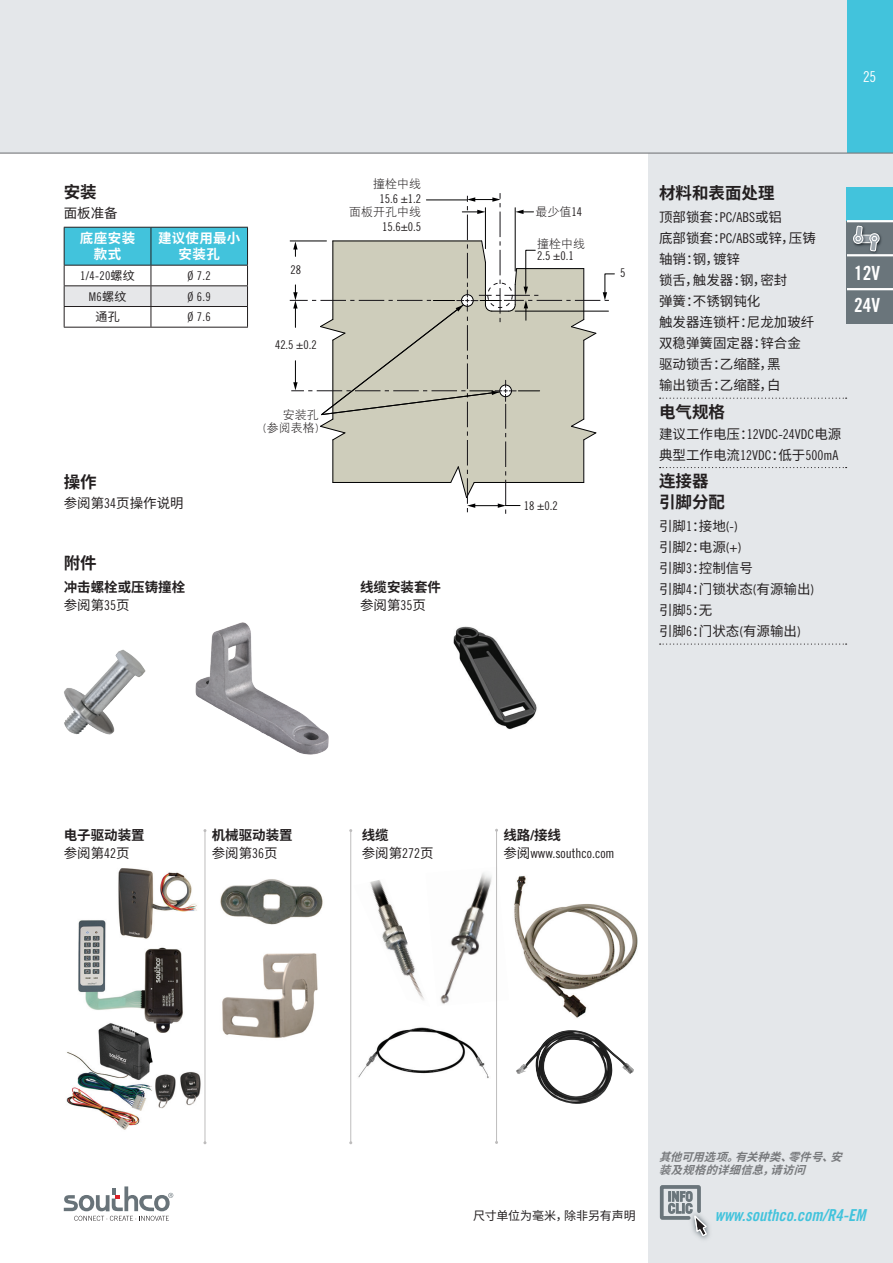
<style>
.page{position:relative;width:893px;height:1263px;background:#fff}
.page>*{position:absolute;margin:0;border:0;box-sizing:border-box;transform-origin:0 0}
.TG20_9-10_8_prod_tit{font:19.5px "Trade Gothic LT Std Bd Cn 20";color:#fff}
.web{font:16.5px "Trade Gothic LT Std Bd Cn 20 Obl";color:#42c3dc}
.M_F_sub_heads{font:700 16.5px/21px "Noto Sans CJ Ksc";color:#231f20}
.TG20_11-13_general_t{font:700 16.5px "Noto Sans CJ Ksc";color:#231f20}
.M_F_left-rule{font:700 16.5px "Noto Sans CJ Ksc";color:#231f20}
.t1{font:15px "Trade Gothic LT Std Cn 18";color:#fff}
.M_F_left-rule-2{font:13.5px/21px "Noto Sans CJ Ksc";color:#231f20}
.TG18_9-10_8_prod_des{font:13.5px "Noto Sans CJ Ksc";color:#231f20}
.M_F_left-rule-3{font:13.5px/21px "Trade Gothic LT Std Cn 18";color:#231f20}
.TG20_9-10_8_prod_tit-2{font:700 13.5px "Noto Sans CJ Ksc";color:#231f20}
.TG18_9-10_8_prod_des-2{font:13.5px "Trade Gothic LT Std Cn 18";color:#231f20}
.TABLE_head_white_TG2{font:700 13.5px/16.2px "Noto Sans CJ Ksc";letter-spacing:.025em;color:#fff;text-align:center}
.TG18_9-10_8_prod_des-3{font:700 13.5px/18px "Noto Sans CJ Ksc";color:#231f20}
.t2{font:12px/14.1px "Trade Gothic Cond Eighteen";color:#231f20;text-align:right}
.TABLE_TG18_8auto{font:12px "Trade Gothic LT Std Cn 18";color:#231f20}
.TABLE_TG18_8auto-2{font:12px "Noto Sans CJ Ksc";letter-spacing:-.01em;color:#231f20}
.t3{font:12px/13.5px "DFP Hei W3";color:#231f20;text-align:right}
.t4{font:italic 700 11.25px/13.5px "Noto Sans CJ Ksc";color:#787a7d}
.s1{font-family:"Noto Sans CJ Ksc"}
.s2{font-family:"Trade Gothic LT Std Cn 18"}
.s3{font-family:"DFP Hei W3"}
.s4{font-family:"Trade Gothic Cond Eighteen"}
.s5{font-weight:400}
.s6{font-family:"Trade Gothic LT Std Cn 18";font-weight:400}
.s7{font-family:"Trade Gothic LT Std Bd Cn 20";font-weight:400}
</style>
<div class="page">
<div style="left:846px;top:0;width:47px;height:153px;background:#42c3dc"></div>
<div style="left:0;top:0;width:846px;height:153px;background:#e4e7ea"></div>
<svg style="left:64px;top:1186px;width:109px;height:35px"></svg>
<div style="left:648px;top:153px;width:245px;height:1110px;background:#e4e7ea"></div>
<hr style="left:0;top:153px;width:893px;height:1px;background:#787a7d">
<div style="left:846px;top:187px;width:47px;height:34px;background:#42c3dc"></div>
<img style="left:699px;top:1222px;width:11px;height:18px">
<svg style="left:659px;top:1185px;width:48px;height:52px"></svg>
<img style="left:78px;top:920px;width:105px;height:98px">
<img style="left:66px;top:1018px;width:135px;height:112px">
<img style="left:440px;top:872px;width:52px;height:132px">
<img style="left:370px;top:880px;width:54px;height:120px">
<img style="left:358px;top:1027px;width:131px;height:52px">
<hr style="left:205px;top:830px;width:1px;height:313px;background:#231f20">
<hr style="left:496px;top:830px;width:1px;height:312px;background:#231f20">
<hr style="left:350px;top:830px;width:1px;height:313px;background:#231f20">
<img style="left:108px;top:868px;width:89px;height:71px">
<img style="left:220px;top:879px;width:103px;height:46px">
<img style="left:222px;top:953px;width:96px;height:85px">
<img style="left:514px;top:875px;width:124px;height:143px">
<img style="left:453px;top:626px;width:84px;height:104px">
<svg style="left:660px;top:398px;width:187px;height:1px"></svg>
<svg style="left:660px;top:467px;width:187px;height:1px"></svg>
<svg style="left:660px;top:643px;width:187px;height:2px"></svg>
<img style="left:516px;top:1030px;width:118px;height:74px">
<svg style="left:64px;top:227px;width:184px;height:100px"></svg>
<hr style="left:64px;top:327px;width:87px;height:1px;background:#231f20">
<hr style="left:151px;top:327px;width:97px;height:1px;background:#231f20">
<div style="left:847px;top:221px;width:46px;height:102px;background:#6a757b"></div>
<svg style="left:853px;top:225px;width:28px;height:27px"></svg>
<hr style="left:847px;top:220px;width:46px;height:2px;background:#fff">
<hr style="left:847px;top:288px;width:46px;height:2px;background:#fff">
<hr style="left:847px;top:254px;width:46px;height:2px;background:#fff">
<img style="left:195px;top:622px;width:134px;height:133px">
<img style="left:64px;top:649px;width:82px;height:86px">
<svg style="left:290px;top:193px;width:325px;height:321px"></svg>
<p class="TG20_11-13_general_t" style="left:64px;top:182px;width:34px">安装</p>
<p class="TG18_9-10_8_prod_des" style="left:64px;top:205px;width:55px">面板准备</p>
<p class="TABLE_head_white_TG2" style="left:80px;top:230px;width:57px">底座安装款式</p>
<p class="TABLE_head_white_TG2" style="left:158px;top:230px;width:84px">建议使用最小安装孔</p>
<p class="TABLE_TG18_8auto" style="left:80px;top:268px;width:56px">1/4-20<span class="s1">螺纹</span></p>
<p class="TABLE_TG18_8auto" style="left:188px;top:268px;width:25px">Ø 7.2</p>
<p class="TABLE_TG18_8auto" style="left:89px;top:289px;width:39px">M6<span class="s1">螺纹</span></p>
<p class="TABLE_TG18_8auto" style="left:188px;top:289px;width:25px">Ø 6.9</p>
<p class="TABLE_TG18_8auto-2" style="left:95px;top:310px;width:26px">通孔</p>
<p class="TABLE_TG18_8auto" style="left:188px;top:310px;width:25px">Ø 7.6</p>
<p class="t2" style="left:291px;top:262px;width:12px">28</p>
<p class="t2" style="left:275px;top:337px;width:43px">42.5 ±0.2</p>
<p class="TG20_11-13_general_t" style="left:64px;top:472px;width:34px">操作</p>
<p class="TG18_9-10_8_prod_des" style="left:64px;top:495px;width:121px">参阅第<span class="s2">34</span>页操作说明</p>
<p class="TG20_11-13_general_t" style="left:64px;top:554px;width:34px">附件</p>
<p class="TG20_9-10_8_prod_tit-2" style="left:64px;top:579px;width:123px">冲击螺栓或压铸撞栓</p>
<p class="TG18_9-10_8_prod_des" style="left:64px;top:597px;width:67px">参阅第<span class="s2">35</span>页</p>
<p class="t3" style="left:263px;top:408px;width:57px">安装孔<br>(参阅表格)</p>
<p class="t2" style="left:349px;top:177px;width:74px"><span class="s3">撞栓中线<br></span>15.6 ±1.2<br><span class="s3">面板开孔中线<br></span>15.6±0.5</p>
<p class="TG20_9-10_8_prod_tit-2" style="left:360px;top:579px;width:83px">线缆安装套件</p>
<p class="TG18_9-10_8_prod_des" style="left:360px;top:597px;width:67px">参阅第<span class="s2">35</span>页</p>
<p class="t1" style="left:863px;top:68px;width:15px">25</p>
<p class="t3" style="left:535px;top:205px;width:48px">最少值<span class="s4">14</span></p>
<p class="t2" style="left:537px;top:237px;width:49px;line-height:12.5px;text-align:left"><span class="s3">撞栓中线<br></span>2.5 ±0.1</p>
<p class="t2" style="left:524px;top:499px;width:35px">18 ±0.2</p>
<p class="t2" style="left:620px;top:265px;width:7px">5</p>
<p class="M_F_sub_heads" style="left:659px;top:183px;width:117px">材料和表面处理</p>
<p class="M_F_left-rule-2" style="left:659px;top:207px;width:158px">顶部锁套：<span class="s2">PC/ABS</span>或铝<br>底部锁套：<span class="s2">PC/ABS</span>或锌，压铸轴销：钢，镀锌<br>锁舌，触发器：钢，密封<br>弹簧：不锈钢钝化<br>触发器连锁杆：尼龙加玻纤双稳弹簧固定器：锌合金驱动锁舌：乙缩醛，黑<br>输出锁舌：乙缩醛，白</p>
<p class="M_F_left-rule" style="left:659px;top:402px;width:67px">电气规格</p>
<p class="M_F_left-rule-3" style="left:659px;top:423px;width:184px"><span class="s1">建议工作电压：</span>12VDC-24VDC<span class="s1">电源典型工作电流</span>12VDC<span class="s1">：低于</span>500mA</p>
<p class="M_F_sub_heads" style="left:659px;top:471px;width:67px">连接器引脚分配</p>
<p class="M_F_left-rule-2" style="left:659px;top:516px;width:157px">引脚<span class="s2">1</span>：接地<span class="s2">(-)<br></span>引脚<span class="s2">2</span>：电源<span class="s2">(+)<br></span>引脚<span class="s2">3</span>：控制信号<br>引脚<span class="s2">4</span>：门锁状态<span class="s2">(</span>有源输出<span class="s2">)</span>引脚<span class="s2">5</span>：无<br>引脚<span class="s2">6</span>：门状态<span class="s2">(</span>有源输出<span class="s2">)</span></p>
<p class="TG20_9-10_8_prod_tit" style="left:854px;top:261px;width:27px">12V</p>
<p class="TG20_9-10_8_prod_tit" style="left:854px;top:293px;width:27px">24V</p>
<p class="TG20_9-10_8_prod_tit-2" style="left:64px;top:827px;width:82px">电子驱动装置</p>
<p class="TG18_9-10_8_prod_des" style="left:64px;top:845px;width:67px">参阅第<span class="s2">42</span>页</p>
<p class="TG18_9-10_8_prod_des-3" style="left:212px;top:827px;width:82px">机械驱动装置<span class="s5">参阅第</span><span class="s6">36</span><span class="s5">页</span></p>
<p class="TG20_9-10_8_prod_tit-2" style="left:362px;top:827px;width:28px">线缆</p>
<p class="TG18_9-10_8_prod_des" style="left:362px;top:845px;width:73px">参阅第<span class="s2">272</span>页</p>
<p class="TG20_9-10_8_prod_tit-2" style="left:503px;top:827px;width:59px">线路<span class="s7">/</span>接线</p>
<p class="TG18_9-10_8_prod_des-2" style="left:503px;top:845px;width:113px"><span class="s1">参阅</span>www.southco.com</p>
<p class="TABLE_TG18_8auto-2" style="left:473px;top:1208px;width:164px">尺寸单位为毫米，除非另有声明</p>
<p class="t4" style="left:659px;top:1150px;width:193px">其他可用选项。有关种类、零件号、安装及规格的详细信息，请访问</p>
<p class="web" style="left:715px;top:1205px;width:152px">www.southco.com/R4-EM</p>
</div>
